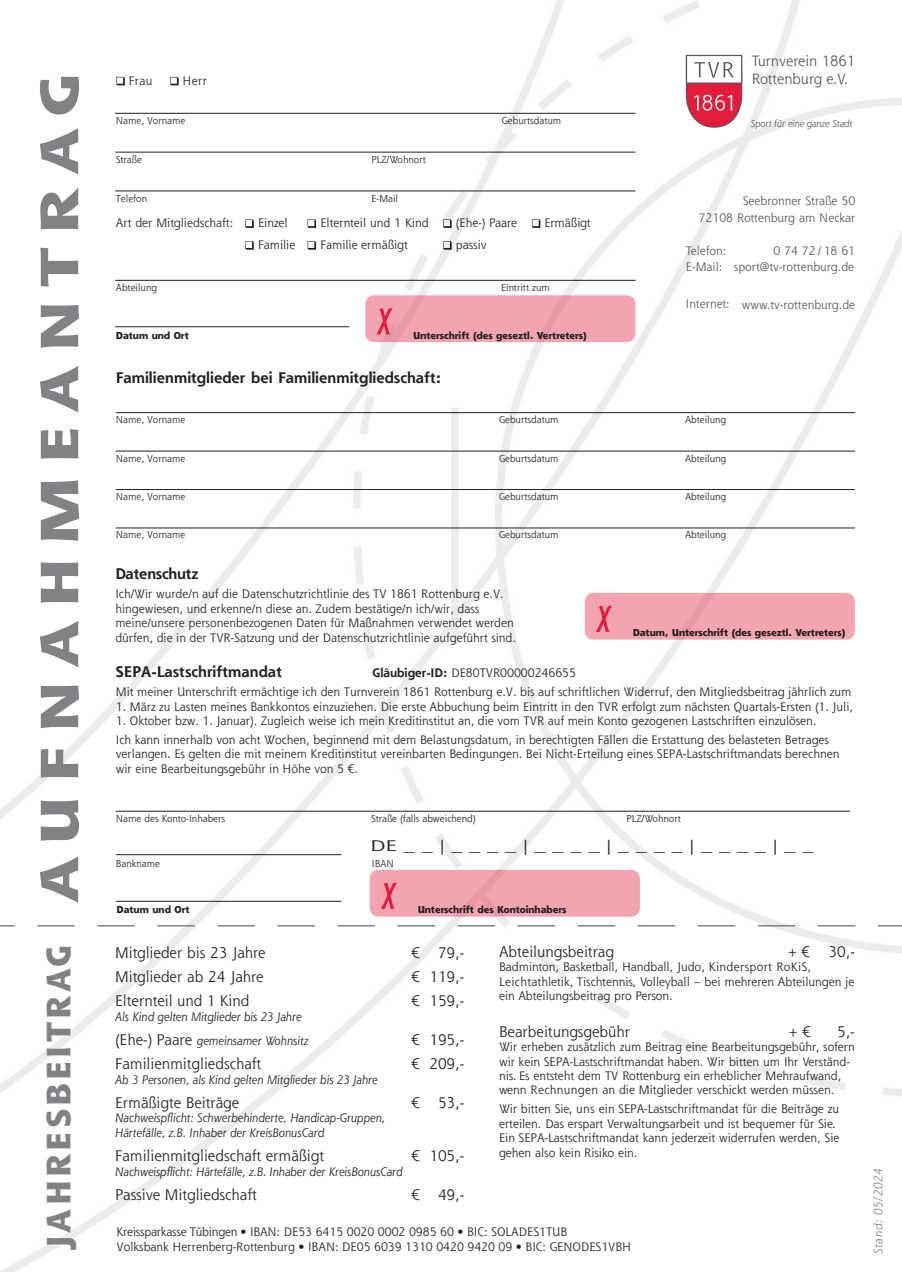
<style>
.page{position:relative;width:902px;height:1272px;background:#fff}
.page>*{position:absolute;margin:0;border:0;box-sizing:border-box;transform-origin:0 0}
.t1{font:800 52.5px "Shannon Std";letter-spacing:.2em;color:#808285;scale:1.25 1}
.t2{font:800 33px "Shannon Std";letter-spacing:.1em;color:#808285}
.t3{font:15px "Shannon Std";color:#231f20}
.t4{font:700 15px "Shannon Std";color:#231f20}
.t5{font:15px "Shannon Std";color:#231f20;scale:1.5 1}
.t6{font:700 15px "Shannon Std";letter-spacing:-.02em;color:#231f20}
.t7{font:14.55px/18px "Shannon Std";color:#57585a}
.t8{font:12px/14.4px "Shannon Std";color:#231f20}
.t9{font:italic 12px/24px "Shannon Std";color:#231f20}
.t10{font:12px/16.5px "Shannon Std";color:#57585a;text-align:right}
.t11{font:italic 12px "Shannon Std";letter-spacing:.065em;color:#808285}
.t12{font:9.75px "Shannon Std";color:#231f20}
.t13{font:800 9.75px "Shannon Std";color:#231f20}
.t14{font:italic 9.75px "Shannon Std";color:#57585a}
.s1{font-weight:700}
.s2{font-style:normal;font-size:15px}
</style>
<div class="page">
<img style="left:0;top:0;width:901px;height:1271px">
<svg style="left:684px;top:54px;width:58px;height:74px"></svg>
<hr style="left:115px;top:113px;width:520px;height:1px;background:#231f20">
<hr style="left:115px;top:152px;width:520px;height:1px;background:#231f20">
<hr style="left:115px;top:191px;width:520px;height:1px;background:#231f20">
<svg style="left:116px;top:77px;width:9px;height:8px"></svg>
<svg style="left:170px;top:77px;width:8px;height:8px"></svg>
<hr style="left:115px;top:280px;width:520px;height:1px;background:#231f20">
<hr style="left:116px;top:811px;width:733px;height:1px;background:#231f20">
<hr style="left:115px;top:326px;width:234px;height:1px;background:#231f20">
<hr style="left:116px;top:412px;width:738px;height:1px;background:#231f20">
<hr style="left:116px;top:489px;width:738px;height:1px;background:#231f20">
<hr style="left:116px;top:527px;width:738px;height:1px;background:#231f20">
<hr style="left:116px;top:451px;width:738px;height:1px;background:#231f20">
<hr style="left:116px;top:854px;width:225px;height:1px;background:#231f20">
<svg style="left:0;top:925px;width:901px;height:1px"></svg>
<svg style="left:245px;top:219px;width:9px;height:9px"></svg>
<svg style="left:307px;top:219px;width:9px;height:9px"></svg>
<svg style="left:443px;top:219px;width:8px;height:9px"></svg>
<svg style="left:245px;top:241px;width:9px;height:9px"></svg>
<svg style="left:532px;top:219px;width:8px;height:9px"></svg>
<svg style="left:307px;top:241px;width:9px;height:9px"></svg>
<svg style="left:443px;top:241px;width:8px;height:9px"></svg>
<hr style="left:116px;top:901px;width:225px;height:1px;background:#231f20">
<div style="left:370px;top:869px;width:270px;height:47px;background:#f3a4b1;border-radius:9px"></div>
<svg style="left:381px;top:882px;width:16px;height:27px"></svg>
<div style="left:584px;top:593px;width:270px;height:46px;background:#f3a4b1;border-radius:9px"></div>
<svg style="left:596px;top:605px;width:16px;height:27px"></svg>
<div style="left:365px;top:295px;width:270px;height:47px;background:#f3a4b1;border-radius:9px"></div>
<svg style="left:376px;top:308px;width:17px;height:27px"></svg>
<h1 class="t1" style="left:25px;top:903px;width:664px;rotate:-90deg">AUFNAHMEANTRAG</h1>
<h2 class="t2" style="left:37px;top:1248px;width:305px;rotate:-90deg">JAHRESBEITRAG</h2>
<p class="t8" style="left:129px;top:73px;width:25px">Frau</p>
<p class="t8" style="left:182px;top:73px;width:26px">Herr</p>
<p class="t12" style="left:116px;top:114px;width:71px">Name, Vorname</p>
<p class="t12" style="left:501px;top:114px;width:61px">Geburtsdatum</p>
<p class="t12" style="left:116px;top:153px;width:28px">Straße</p>
<p class="t12" style="left:371px;top:153px;width:56px">PLZ/Wohnort</p>
<p class="t12" style="left:116px;top:192px;width:33px">Telefon</p>
<p class="t12" style="left:371px;top:192px;width:28px">E-Mail</p>
<p class="t8" style="left:116px;top:216px;width:119px">Art der Mitgliedschaft:</p>
<p class="t8" style="left:258px;top:216px;width:31px">Einzel</p>
<p class="t8" style="left:320px;top:216px;width:110px">Elternteil und 1 Kind</p>
<p class="t8" style="left:456px;top:216px;width:63px">(Ehe-) Paare</p>
<p class="t8" style="left:258px;top:237px;width:39px">Familie</p>
<p class="t8" style="left:320px;top:237px;width:89px">Familie ermäßigt</p>
<p class="t8" style="left:456px;top:237px;width:32px">passiv</p>
<p class="t8" style="left:544px;top:216px;width:48px">Ermäßigt</p>
<p class="t12" style="left:116px;top:281px;width:43px">Abteilung</p>
<p class="t12" style="left:501px;top:281px;width:50px">Eintritt zum</p>
<p class="t13" style="left:116px;top:329px;width:74px">Datum und Ort</p>
<p class="t13" style="left:413px;top:329px;width:175px">Unterschrift (des geseztl. Vertreters)</p>
<p class="t4" style="left:116px;top:369px;width:327px">Familienmitglieder bei Familienmitgliedschaft:</p>
<p class="t7" style="left:751px;top:51px;width:105px">Turnverein 1861<br>Rottenburg e.V.</p>
<p class="t14" style="left:750px;top:118px;width:103px">Sport für eine ganze Stadt</p>
<p class="t10" style="left:698px;top:193px;width:158px">Seebronner Straße 50<br>72108 Rottenburg am Neckar</p>
<p class="t10" style="left:733px;top:242px;width:123px">0 74 72/18 61 sport@tv-rottenburg.de</p>
<p class="t10" style="left:741px;top:296px;width:115px">www.tv-rottenburg.de</p>
<p class="t10" style="left:686px;top:242px;width:42px;text-align:left">Telefon:<br>E-Mail:</p>
<p class="t10" style="left:686px;top:296px;width:45px">Internet:</p>
<p class="t12" style="left:116px;top:413px;width:71px">Name, Vorname</p>
<p class="t12" style="left:499px;top:413px;width:61px">Geburtsdatum</p>
<p class="t12" style="left:685px;top:413px;width:43px">Abteilung</p>
<p class="t12" style="left:116px;top:452px;width:71px">Name, Vorname</p>
<p class="t12" style="left:499px;top:452px;width:61px">Geburtsdatum</p>
<p class="t12" style="left:685px;top:452px;width:43px">Abteilung</p>
<p class="t12" style="left:116px;top:490px;width:71px">Name, Vorname</p>
<p class="t12" style="left:499px;top:490px;width:61px">Geburtsdatum</p>
<p class="t12" style="left:685px;top:490px;width:43px">Abteilung</p>
<p class="t12" style="left:116px;top:528px;width:71px">Name, Vorname</p>
<p class="t12" style="left:499px;top:528px;width:61px">Geburtsdatum</p>
<p class="t12" style="left:685px;top:528px;width:43px">Abteilung</p>
<p class="t6" style="left:115px;top:564px;width:84px">Datenschutz</p>
<p class="t8" style="left:115px;top:586px;width:402px">Ich/Wir wurde/n auf die Datenschutzrichtlinie des TV 1861 Rottenburg e.V. hingewiesen, und erkenne/n diese an. Zudem bestätige/n ich/wir, dass meine/unsere personenbezogenen Daten für Maßnahmen verwendet werden dürfen, die in der TVR-Satzung und der Datenschutzrichtlinie aufgeführt sind.</p>
<p class="t13" style="left:632px;top:626px;width:214px">Datum, Unterschrift (des geseztl. Vertreters)</p>
<p class="t4" style="left:116px;top:662px;width:168px">SEPA-Lastschriftmandat</p>
<p class="t8" style="left:116px;top:662px;width:737px;line-height:19.4px;text-indent:257px"><span class="s1">Gläubiger-ID:</span> DE80TVR00000246655<br>Mit meiner Unterschrift ermächtige ich den Turnverein 1861 Rottenburg e.V. bis auf schriftlichen Widerruf, den Mitgliedsbeitrag jährlich zum</p>
<p class="t8" style="left:116px;top:699px;width:738px">1. März zu Lasten meines Bankkontos einzuziehen. Die erste Abbuchung beim Eintritt in den TVR erfolgt zum nächsten Quartals-Ersten (1. Juli,</p>
<p class="t8" style="left:116px;top:711px;width:714px;line-height:18.9px">1. Oktober bzw. 1. Januar). Zugleich weise ich mein Kreditinstitut an, die vom TVR auf mein Konto gezogenen Lastschriften einzulösen.<br>Ich kann innerhalb von acht Wochen, beginnend mit dem Belastungsdatum, in berechtigten Fällen die Erstattung des belasteten Betrages</p>
<p class="t8" style="left:116px;top:746px;width:725px">verlangen. Es gelten die mit meinem Kreditinstitut vereinbarten Bedingungen. Bei Nicht-Erteilung eines SEPA-Lastschriftmandats berechnen wir eine Bearbeitungsgebühr in Höhe von 5 €.</p>
<p class="t12" style="left:116px;top:812px;width:111px">Name des Konto-Inhabers</p>
<p class="t12" style="left:371px;top:812px;width:106px">Straße (falls abweichend)</p>
<p class="t12" style="left:626px;top:812px;width:56px">PLZ/Wohnort</p>
<p class="t5" style="left:370px;top:836px;width:297px">DE _ _ | _ _ _ _ | _ _ _ _ | _ _ _ _ | _ _ _ _ | _ _</p>
<p class="t12" style="left:116px;top:857px;width:46px">Bankname</p>
<p class="t12" style="left:372px;top:857px;width:24px">IBAN</p>
<p class="t13" style="left:117px;top:903px;width:74px">Datum und Ort</p>
<p class="t13" style="left:417px;top:903px;width:150px">Unterschrift des Kontoinhabers</p>
<p class="t3" style="left:115px;top:943px;width:152px">Mitglieder bis 23 Jahre</p>
<p class="t3" style="left:411px;top:943px;width:54px">€ 79,-</p>
<p class="t3" style="left:115px;top:967px;width:150px">Mitglieder ab 24 Jahre</p>
<p class="t3" style="left:411px;top:967px;width:54px">€ 119,-</p>
<p class="t3" style="left:115px;top:991px;width:136px">Elternteil und 1 Kind</p>
<p class="t3" style="left:411px;top:991px;width:54px">€ 159,-</p>
<p class="t9" style="left:115px;top:1004px;width:194px">Als Kind gelten Mitglieder bis 23 Jahre <span class="s2">(Ehe-) Paare</span> gemeinsamer Wohnsitz</p>
<p class="t3" style="left:411px;top:1030px;width:54px">€ 195,-</p>
<p class="t3" style="left:115px;top:1054px;width:148px">Familienmitgliedschaft</p>
<p class="t3" style="left:411px;top:1054px;width:54px">€ 209,-</p>
<p class="t9" style="left:115px;top:1067px;width:264px">Ab 3 Personen, als Kind gelten Mitglieder bis 23 Jahre</p>
<p class="t3" style="left:115px;top:1093px;width:126px">Ermäßigte Beiträge</p>
<p class="t3" style="left:411px;top:1093px;width:54px">€ 53,-</p>
<p class="t9" style="left:115px;top:1110px;width:271px;line-height:14.4px">Nachweispflicht: Schwerbehinderte, Handicap-Gruppen,<br>Härtefälle, z.B. Inhaber der KreisBonusCard</p>
<p class="t3" style="left:115px;top:1145px;width:210px">Familienmitgliedschaft ermäßigt</p>
<p class="t3" style="left:411px;top:1145px;width:54px">€ 105,-</p>
<p class="t9" style="left:115px;top:1159px;width:289px">Nachweispflicht: Härtefälle, z.B. Inhaber der KreisBonusCard</p>
<p class="t3" style="left:115px;top:1184px;width:143px">Passive Mitgliedschaft</p>
<p class="t3" style="left:411px;top:1184px;width:54px">€ 49,-</p>
<p class="t3" style="left:499px;top:941px;width:117px">Abteilungsbeitrag</p>
<p class="t3" style="left:788px;top:941px;width:68px">+ € 30,-</p>
<p class="t8" style="left:499px;top:959px;width:357px">Badminton, Basketball, Handball, Judo, Kindersport RoKiS,<br>Leichtathletik, Tischtennis, Volleyball – bei mehreren Abteilungen je ein Abteilungsbeitrag pro Person.</p>
<p class="t3" style="left:499px;top:1021px;width:133px">Bearbeitungsgebühr</p>
<p class="t3" style="left:788px;top:1021px;width:23px">+ €</p>
<p class="t3" style="left:837px;top:1021px;width:19px">5,-</p>
<p class="t8" style="left:499px;top:1039px;width:357px">Wir erheben zusätzlich zum Beitrag eine Bearbeitungsgebühr, sofern wir kein SEPA-Lastschriftmandat haben. Wir bitten um Ihr Verständ&shy;nis. Es entsteht dem TV Rottenburg ein erheblicher Mehraufwand, wenn Rechnungen an die Mitglieder verschickt werden müssen.</p>
<p class="t8" style="left:499px;top:1101px;width:342px">Wir bitten Sie, uns ein SEPA-Lastschriftmandat für die Beiträge zu erteilen. Das erspart Verwaltungsarbeit und ist bequemer für Sie.<br>Ein SEPA-Lastschriftmandat kann jederzeit widerrufen werden, Sie gehen also kein Risiko ein.</p>
<p class="t8" style="left:117px;top:1224px;width:516px">Kreissparkasse Tübingen • IBAN: DE53 6415 0020 0002 0985 60 • BIC: SOLADES1TUB<br>Volksbank Herrenberg-Rottenburg • IBAN: DE05 6039 1310 0420 9420 09 • BIC: GENODES1VBH</p>
<p class="t11" style="left:870px;top:1254px;width:87px;rotate:-90deg">Stand: 05/2024</p>
</div>
